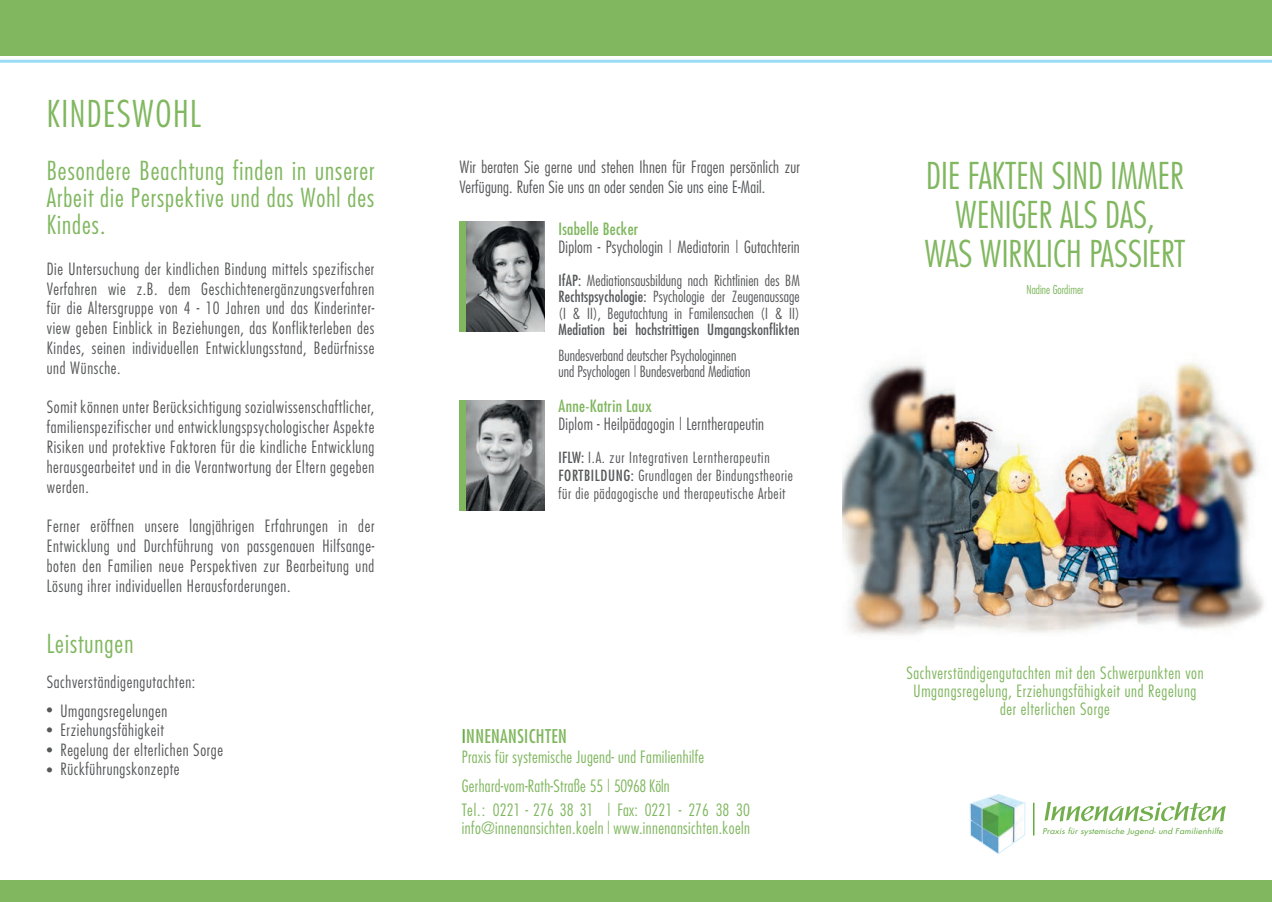
<style>
.page{position:relative;width:1272px;height:902px;background:#fff}
.page>*{position:absolute;margin:0;border:0;box-sizing:border-box;transform-origin:0 0}
.t1{font:300 condensed 36px/39px "Futura";color:#80b75f;text-align:center}
.t2{font:300 condensed 36px "Futura";letter-spacing:.04em;color:#80b75f}
.t3{font:300 condensed 25.5px/27px "Futura";letter-spacing:.04em;color:#80b75f;text-align:justify}
.t4{font:condensed 18.45px "Futura";letter-spacing:.02em;color:#80b75f}
.t5{font:300 condensed 16.5px/19.8px "Futura";letter-spacing:.04em;color:#57585a;text-align:justify}
.t6{font:300 condensed 16.5px/18px "Futura";letter-spacing:.03em;color:#80b75f}
.t7{font:300 condensed 16.5px/19.8px "Futura";letter-spacing:.015em;color:#57585a}
.t8{font:300 condensed 16.5px "Futura";letter-spacing:.02em;color:#57585a}
.t9{font:condensed 16.5px "Futura";letter-spacing:.015em;color:#80b75f}
.t10{font:300 condensed 15px/16.5px "Futura";letter-spacing:.01em;color:#57585a;text-align:justify}
.t11{font:300 condensed 15px/18px "Futura";letter-spacing:.04em;color:#57585a}
.t12{font:condensed 15px "Futura";letter-spacing:.01em;color:#57585a}
.t13{font:300 condensed 12px "Futura";color:#80b75f}
.t14{font:italic 7.8px "Futura";letter-spacing:.01em;color:#62a93f;scale:1.1 1}
.s1{font-size:13.5px}
.s2{font-weight:400}
.s3{color:#62a93f}
</style>
<div class="page">
<div style="left:0;top:0;width:1271px;height:55px;background:#80b75f"></div>
<hr style="left:0;top:60px;width:1271px;height:3px;background:#9cdcf8">
<div style="left:0;top:880px;width:1271px;height:21px;background:#80b75f"></div>
<img style="left:842px;top:362px;width:422px;height:273px">
<svg style="left:1044px;top:802px;width:181px;height:20px"></svg>
<hr style="left:1032px;top:802px;width:2px;height:33px;background:#62a93f">
<svg style="left:969px;top:794px;width:56px;height:60px"></svg>
<img style="left:466px;top:400px;width:78px;height:111px">
<div style="left:459px;top:400px;width:7px;height:111px;background:#80b75f"></div>
<img style="left:466px;top:221px;width:78px;height:111px">
<div style="left:459px;top:221px;width:7px;height:111px;background:#80b75f"></div>
<h1 class="t2" style="left:47px;top:91px;width:155px">KINDESWOHL</h1>
<h2 class="t3" style="left:47px;top:156px;width:329px">Besondere Beachtung finden in unserer Arbeit die Perspektive und das Wohl des Kindes.</h2>
<p class="t5" style="left:47px;top:258px;width:329px">Die Untersuchung der kindlichen Bindung mittels spezifischer Verfahren wie z.B. dem Geschichtenergänzungsverfahren für die Altersgruppe von 4 - 10 Jahren und das Kinderinter&shy;view geben Einblick in Beziehungen, das Konflikterleben des Kindes, seinen individuellen Entwicklungsstand, Bedürfnisse und Wünsche.</p>
<p class="t5" style="left:47px;top:397px;width:329px">Somit können unter Berücksichtigung sozialwissenschaftlicher, familienspezifischer und entwicklungspsychologischer Aspekte Risiken und protektive Faktoren für die kindliche Entwicklung herausgearbeitet und in die Verantwortung der Eltern gegeben werden.</p>
<p class="t5" style="left:47px;top:516px;width:329px">Ferner eröffnen unsere langjährigen Erfahrungen in der Entwicklung und Durchführung von passgenauen Hilfsange&shy;boten den Familien neue Perspektiven zur Bearbeitung und Lösung ihrer individuellen Herausforderungen.</p>
<h2 class="t3" style="left:47px;top:629px;width:88px">Leistungen</h2>
<p class="t5" style="left:47px;top:671px;width:150px">Sachverständigengutachten:</p>
<p class="t5" style="left:47px;top:700px;width:122px"><span class="s1">•</span> Umgangsregelungen</p>
<p class="t5" style="left:47px;top:720px;width:119px"><span class="s1">•</span> Erziehungsfähigkeit</p>
<p class="t5" style="left:47px;top:739px;width:178px"><span class="s1">•</span> Regelung der elterlichen Sorge</p>
<p class="t5" style="left:47px;top:758px;width:134px"><span class="s1">•</span> Rückführungskonzepte</p>
<p class="t7" style="left:459px;top:157px;width:342px">Wir beraten Sie gerne und stehen Ihnen für Fragen persönlich zur<br>Verfügung. Rufen Sie uns an oder senden Sie uns eine E-Mail.</p>
<p class="t9" style="left:558px;top:218px;width:81px">Isabelle Becker</p>
<p class="t7" style="left:558px;top:236px;width:243px">Diplom - Psychologin | Mediatorin | Gutachterin</p>
<p class="t10" style="left:558px;top:272px;width:243px"><span class="s2">IfAP:</span> Mediationsausbildung nach Richtlinien des BM <span class="s2">Rechtspsychologie:</span> Psychologie der Zeugenaussage (I &amp; II), Begutachtung in Familensachen (I &amp; II)</p>
<p class="t12" style="left:558px;top:320px;width:243px">Mediation bei hochstrittigen Umgangskonflikten</p>
<p class="t10" style="left:558px;top:347px;width:193px">Bundesverband deutscher Psychologinnen und Psychologen | Bundesverband Mediation</p>
<p class="t9" style="left:558px;top:395px;width:95px">Anne-Katrin Laux</p>
<p class="t8" style="left:558px;top:413px;width:207px">Diplom - Heilpädagogin | Lerntherapeutin</p>
<p class="t11" style="left:558px;top:448px;width:236px"><span class="s2">IFLW:</span> I.A. zur Integrativen Lerntherapeutin<br><span class="s2">FORTBILDUNG:</span> Grundlagen der Bindungstheorie für die pädagogische und therapeutische Arbeit</p>
<p class="t4" style="left:462px;top:724px;width:106px"><span class="s3">I</span>NNENANSICHTEN</p>
<p class="t6" style="left:462px;top:742px;width:244px;line-height:28.8px">Praxis für systemische Jugend- und Familienhilfe<br>Gerhard-vom-Rath-Straße 55 | 50968 Köln</p>
<p class="t6" style="left:462px;top:800px;width:290px">Tel.: 0221 - 276 38 31 | Fax: 0221 - 276 38 30 info@innenansichten.koeln | www.innenansichten.koeln</p>
<h1 class="t1" style="left:924px;top:155px;width:262px">DIE FAKTEN SIND IMMER<br>WENIGER ALS DAS,<br>WAS WIRKLICH PASSIERT</h1>
<p class="t13" style="left:1026px;top:282px;width:59px">Nadine Gordimer</p>
<p class="t6" style="left:906px;top:663px;width:299px;text-align:center">Sachverständigengutachten mit den Schwerpunkten von<br>Umgangsregelung, Erziehungsfähigkeit und Regelung der elterlichen Sorge</p>
<p class="t14" style="left:1042px;top:825px;width:166px">Praxis für systemische Jugend- und Familienhilfe</p>
</div>
